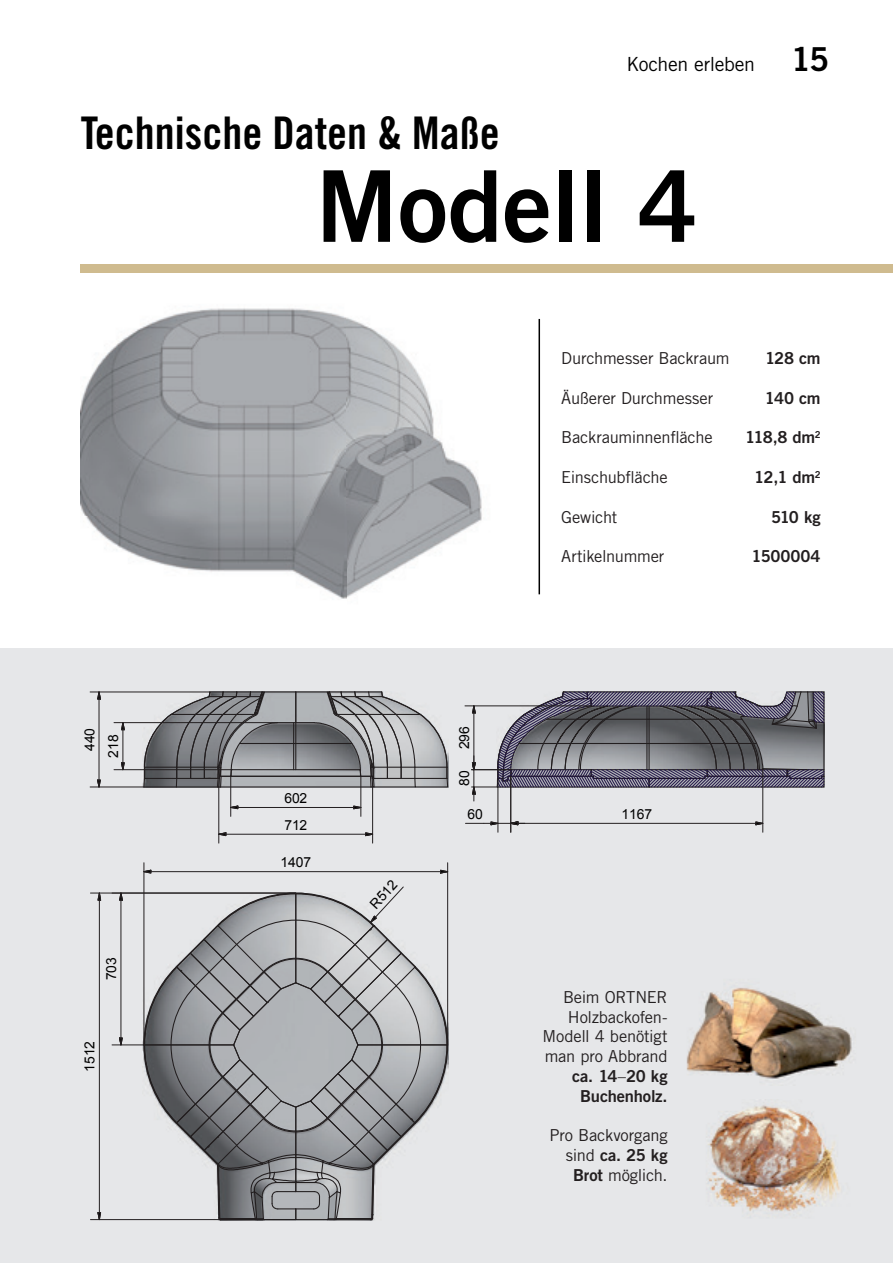
<style>
.page{position:relative;width:893px;height:1263px;background:#fff}
.page>*{position:absolute;margin:0;border:0;box-sizing:border-box;transform-origin:0 0}
.t1{font:99px "Trade Gothic LT Pro Bd 2";color:#000}
.t2{font:45px "Trade Gothic LT Pro Bd Cn 20";color:#000}
.t3{font:19.5px "Trade Gothic LT Pro";letter-spacing:-.02em;color:#000}
.t4{font:16.5px/19.8px "Trade Gothic LT Pro";letter-spacing:-.015em;color:#231f20;text-align:right}
.t5{font:16.5px/19.8px "Trade Gothic LT Pro Bd 2";letter-spacing:-.015em;color:#231f20;text-align:center}
.t6{font:13.95px/27.2px "Arial";letter-spacing:-.005em;color:#000}
.s1{font-family:"Trade Gothic LT Pro Bd 2";font-size:33px}
.s2{font-family:"Trade Gothic LT Pro Cn 18"}
.s3{font-family:"Trade Gothic LT Pro"}
.s4{font-family:"Trade Gothic LT Pro Bd 2"}
</style>
<div class="page">
<div style="left:0;top:648px;width:893px;height:615px;background:#e6e7e9"></div>
<hr style="left:538px;top:319px;width:2px;height:275px;background:#000">
<img style="left:832px;top:1025px;width:20px;height:42px">
<img style="left:832px;top:1141px;width:8px;height:57px">
<img style="left:81px;top:308px;width:401px;height:291px">
<svg style="left:89px;top:691px;width:743px;height:530px"></svg>
<svg style="left:121px;top:719px;width:4px;height:18px"></svg>
<svg style="left:121px;top:762px;width:4px;height:11px"></svg>
<hr style="left:123px;top:730px;width:1px;height:33px;background:#231f20">
<hr style="left:114px;top:769px;width:117px;height:1px;background:#231f20">
<hr style="left:114px;top:722px;width:163px;height:1px;background:#231f20">
<svg style="left:97px;top:691px;width:4px;height:15px"></svg>
<svg style="left:97px;top:779px;width:4px;height:11px"></svg>
<hr style="left:99px;top:699px;width:1px;height:81px;background:#231f20">
<hr style="left:90px;top:787px;width:54px;height:1px;background:#231f20">
<hr style="left:90px;top:692px;width:120px;height:1px;background:#231f20">
<svg style="left:227px;top:805px;width:12px;height:4px"></svg>
<svg style="left:353px;top:805px;width:12px;height:4px"></svg>
<hr style="left:238px;top:807px;width:116px;height:1px;background:#231f20">
<hr style="left:230px;top:776px;width:1px;height:40px;background:#231f20">
<hr style="left:360px;top:776px;width:1px;height:40px;background:#231f20">
<svg style="left:215px;top:832px;width:12px;height:4px"></svg>
<svg style="left:365px;top:832px;width:11px;height:4px"></svg>
<hr style="left:226px;top:834px;width:140px;height:1px;background:#231f20">
<hr style="left:218px;top:787px;width:1px;height:56px;background:#231f20">
<hr style="left:372px;top:787px;width:1px;height:56px;background:#231f20">
<svg style="left:97px;top:889px;width:4px;height:19px"></svg>
<svg style="left:97px;top:1212px;width:4px;height:9px"></svg>
<hr style="left:99px;top:900px;width:1px;height:312px;background:#231f20">
<hr style="left:90px;top:893px;width:206px;height:1px;background:#231f20">
<hr style="left:90px;top:1219px;width:206px;height:1px;background:#231f20">
<svg style="left:119px;top:1037px;width:4px;height:11px"></svg>
<svg style="left:119px;top:889px;width:4px;height:18px"></svg>
<hr style="left:121px;top:900px;width:1px;height:138px;background:#231f20">
<hr style="left:112px;top:1044px;width:32px;height:1px;background:#231f20">
<hr style="left:112px;top:893px;width:184px;height:1px;background:#231f20">
<svg style="left:140px;top:869px;width:12px;height:5px"></svg>
<svg style="left:440px;top:869px;width:11px;height:5px"></svg>
<hr style="left:151px;top:871px;width:289px;height:1px;background:#231f20">
<hr style="left:447px;top:863px;width:1px;height:182px;background:#231f20">
<hr style="left:144px;top:863px;width:1px;height:182px;background:#231f20">
<svg style="left:143px;top:882px;width:306px;height:339px"></svg>
<svg style="left:465px;top:691px;width:360px;height:147px"></svg>
<hr style="left:518px;top:823px;width:238px;height:1px;background:#231f20">
<hr style="left:510px;top:776px;width:1px;height:56px;background:#231f20">
<hr style="left:762px;top:769px;width:1px;height:63px;background:#231f20">
<div style="left:81px;top:265px;width:812px;height:8px;background:#cfbb8f"></div>
<p class="t3" style="left:626px;top:52px;width:204px">Kochen erleben <span class="s1">15</span></p>
<h2 class="t2" style="left:81px;top:105px;width:420px">Technische Daten &amp; Maße</h2>
<h1 class="t1" style="left:316px;top:145px;width:384px">Modell 4</h1>
<p class="t4" style="left:561px;top:348px;width:170px">Durchmesser Backraum</p>
<p class="t4" style="left:561px;top:388px;width:153px">Äußerer Durchmesser</p>
<p class="t4" style="left:561px;top:427px;width:153px">Backrauminnenfläche</p>
<p class="t4" style="left:561px;top:467px;width:108px">Einschubfläche</p>
<p class="t4" style="left:561px;top:507px;width:58px">Gewicht</p>
<p class="t4" style="left:561px;top:546px;width:105px">Artikelnummer</p>
<p class="t5" style="left:765px;top:348px;width:57px">128 cm</p>
<p class="t5" style="left:765px;top:388px;width:57px">140 cm</p>
<p class="t5" style="left:745px;top:427px;width:77px">118,8 dm<sup>2</sup></p>
<p class="t5" style="left:754px;top:467px;width:68px">12,1 dm<sup>2</sup></p>
<p class="t5" style="left:771px;top:506px;width:51px">510 kg</p>
<p class="t5" style="left:751px;top:546px;width:71px">1500004</p>
<p class="t6" style="left:76px;top:751px;width:25px;rotate:-90deg">440</p>
<p class="t6" style="left:100px;top:757px;width:24px;rotate:-90deg">218</p>
<p class="t6" style="left:98px;top:980px;width:24px;rotate:-90deg">703</p>
<p class="t6" style="left:76px;top:1072px;width:32px;rotate:-90deg">1512</p>
<p class="t6" style="left:284px;top:784px;width:24px">602<br>712</p>
<p class="t6" style="left:280px;top:849px;width:32px">1407</p>
<p class="t6" style="left:363px;top:897px;width:34px;rotate:-47deg">R512</p>
<p class="t6" style="left:451px;top:749px;width:24px;rotate:-90deg">296</p>
<p class="t6" style="left:451px;top:786px;width:17px;rotate:-90deg">80</p>
<p class="t6" style="left:468px;top:800px;width:17px">60</p>
<p class="t6" style="left:622px;top:800px;width:32px">1167</p>
<p class="t4" style="left:543px;top:987px;width:127px">Beim ORTNER<br>Holzbackofen-<br>Modell 4 benötigt man pro Abbrand</p>
<p class="t5" style="left:572px;top:1066px;width:97px">ca. 14<span class="s2">–</span>20 kg<br>Buchenholz.</p>
<p class="t4" style="left:550px;top:1125px;width:120px">Pro Backvorgang</p>
<p class="t5" style="left:566px;top:1145px;width:103px"><span class="s3">sind</span> ca. 25 kg</p>
<p class="t4" style="left:573px;top:1165px;width:96px"><span class="s4">Brot</span> möglich.</p>
</div>
